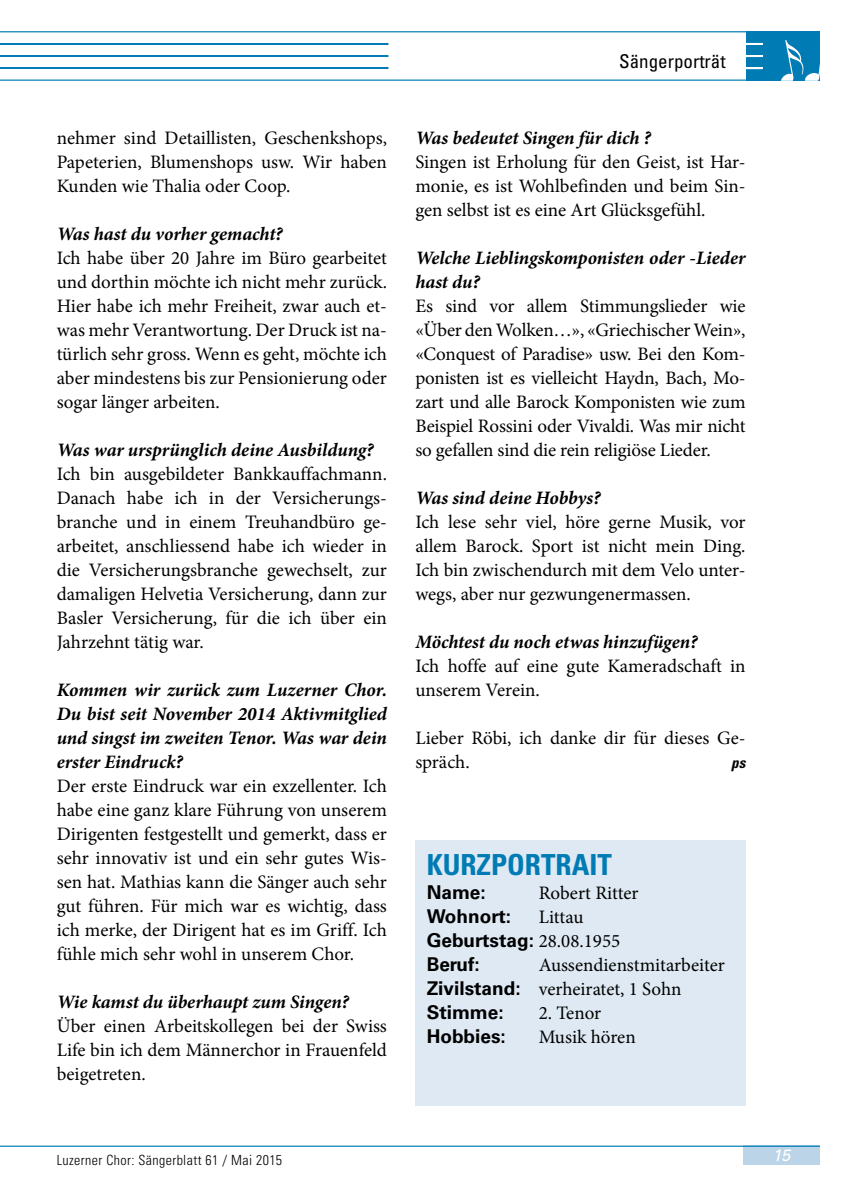
<style>
.page{position:relative;width:842px;height:1191px;background:#fff}
.page>*{position:absolute;margin:0;border:0;box-sizing:border-box;transform-origin:0 0}
.t1{font:700 condensed 29px "Univers";color:#007bb3}
.t2{font:19px/24px "Minion Pro";color:#000;text-align:justify}
.t3{font:italic 700 19px/24px "Minion Pro";letter-spacing:-.005em;color:#000;text-align:justify}
.t4{font:700 19px/24px "Univers CE";color:#000}
.t5{font:condensed 19px "Univers";color:#000}
.t6{font:italic 16.4px "Univers";color:#fff}
.t7{font:italic 700 condensed 15px "Univers";color:#000}
.t8{font:300 condensed 14px "Univers";letter-spacing:.03em;color:#000}
.s1{font-family:"Minion Pro";font-weight:400}
.s2{font-family:"Univers CE";font-weight:700}
</style>
<div class="page">
<hr style="left:0;top:80px;width:819px;height:1px;background:#007bb3">
<div style="left:746px;top:31px;width:73px;height:50px;background:#007bb3"></div>
<svg style="left:781px;top:40px;width:38px;height:41px"></svg>
<svg style="left:746px;top:43px;width:17px;height:2px"></svg>
<svg style="left:746px;top:55px;width:17px;height:2px"></svg>
<svg style="left:746px;top:67px;width:17px;height:2px"></svg>
<hr style="left:0;top:43px;width:388px;height:2px;background:#007bb3">
<hr style="left:0;top:31px;width:819px;height:1px;background:#007bb3">
<hr style="left:0;top:55px;width:388px;height:2px;background:#007bb3">
<hr style="left:0;top:67px;width:388px;height:2px;background:#007bb3">
<div style="left:415px;top:840px;width:331px;height:266px;background:#dee9f3"></div>
<div style="left:743px;top:1145px;width:76px;height:20px;background:#bbd4e7"></div>
<hr style="left:0;top:1145px;width:819px;height:1px;background:#007bb3">
<p class="t2" style="left:57px;top:126px;width:332px">nehmer sind Detaillisten, Geschenkshops, Papeterien, Blumenshops usw. Wir haben Kunden wie Thalia oder Coop.</p>
<p class="t3" style="left:57px;top:222px;width:227px">Was hast du vorher gemacht?</p>
<p class="t2" style="left:57px;top:246px;width:332px">Ich habe über 20 Jahre im Büro gearbeitet und dorthin möchte ich nicht mehr zurück.<br>Hier habe ich mehr Freiheit, zwar auch et&shy;was mehr Verantwortung. Der Druck ist na&shy;türlich sehr gross. Wenn es geht, möchte ich aber mindestens bis zur Pensionierung oder sogar länger arbeiten.</p>
<p class="t3" style="left:57px;top:438px;width:318px">Was war ursprünglich deine Ausbildung?</p>
<p class="t2" style="left:57px;top:462px;width:332px">Ich bin ausgebildeter Bankkauffachmann.<br>Danach habe ich in der Versicherungs&shy;branche und in einem Treuhandbüro ge&shy;arbeitet, anschliessend habe ich wieder in die Versicherungsbranche gewechselt, zur damaligen Helvetia Versicherung, dann zur Basler Versicherung, für die ich über ein Jahrzehnt tätig war.</p>
<p class="t3" style="left:57px;top:678px;width:332px">Kommen wir zurück zum Luzerner Chor.<br>Du bist seit November 2014 Aktivmitglied und singst im zweiten Tenor. Was war dein erster Eindruck?</p>
<p class="t2" style="left:57px;top:774px;width:332px">Der erste Eindruck war ein exzellenter. Ich habe eine ganz klare Führung von unserem Dirigenten festgestellt und gemerkt, dass er sehr innovativ ist und ein sehr gutes Wis&shy;sen hat. Mathias kann die Sänger auch sehr gut führen. Für mich war es wichtig, dass ich merke, der Dirigent hat es im Griff. Ich fühle mich sehr wohl in unserem Chor.</p>
<p class="t3" style="left:57px;top:990px;width:294px">Wie kamst du überhaupt zum Singen?</p>
<p class="t2" style="left:57px;top:1014px;width:332px">Über einen Arbeitskollegen bei der Swiss Life bin ich dem Männerchor in Frauenfeld beigetreten.</p>
<p class="t5" style="left:619px;top:50px;width:108px">Sängerporträt</p>
<p class="t3" style="left:415px;top:126px;width:237px">Was bedeutet Singen für dich ?</p>
<p class="t2" style="left:415px;top:150px;width:332px">Singen ist Erholung für den Geist, ist Har&shy;monie, es ist Wohlbefinden und beim Sin&shy;gen selbst ist es eine Art Glücksgefühl.</p>
<p class="t3" style="left:415px;top:245px;width:332px">Welche Lieblingskomponisten oder -Lieder hast du?</p>
<p class="t2" style="left:415px;top:294px;width:332px">Es sind vor allem Stimmungslieder wie «Über den Wolken…», «Griechischer Wein», «Conquest of Paradise» usw. Bei den Kom&shy;ponisten ist es vielleicht Haydn, Bach, Mo&shy;zart und alle Barock Komponisten wie zum Beispiel Rossini oder Vivaldi. Was mir nicht so gefallen sind die rein religiöse Lieder.</p>
<p class="t3" style="left:415px;top:485px;width:187px">Was sind deine Hobbys?</p>
<p class="t2" style="left:415px;top:510px;width:332px">Ich lese sehr viel, höre gerne Musik, vor allem Barock. Sport ist nicht mein Ding.<br>Ich bin zwischendurch mit dem Velo unter&shy;wegs, aber nur gezwungenermassen.</p>
<p class="t3" style="left:415px;top:629px;width:284px">Möchtest du noch etwas hinzufügen?</p>
<p class="t2" style="left:415px;top:654px;width:332px">Ich hoffe auf eine gute Kameradschaft in unserem Verein.</p>
<p class="t2" style="left:415px;top:726px;width:332px">Lieber Röbi, ich danke dir für dieses Ge&shy;spräch.</p>
<p class="t7" style="left:731px;top:753px;width:16px">ps</p>
<h1 class="t1" style="left:427px;top:846px;width:187px">KURZPORTRAIT</h1>
<p class="t4" style="left:427px;top:880px;width:61px">Name:</p>
<p class="t2" style="left:539px;top:880px;width:101px">Robert Ritter</p>
<p class="t4" style="left:427px;top:904px;width:86px">Wohnort:</p>
<p class="t2" style="left:539px;top:904px;width:46px">Littau</p>
<p class="t4" style="left:427px;top:928px;width:195px">Geburtstag: <span class="s1">28.08.1955<br></span>Beruf:</p>
<p class="t2" style="left:427px;top:952px;width:300px;text-indent:112px">Aussendienstmitarbeiter<br><span class="s2">Zivilstand:</span> verheiratet, 1 Sohn</p>
<p class="t4" style="left:427px;top:1000px;width:79px">Stimme:</p>
<p class="t2" style="left:539px;top:1000px;width:64px">2. Tenor</p>
<p class="t4" style="left:427px;top:1024px;width:81px">Hobbies:</p>
<p class="t2" style="left:539px;top:1024px;width:99px">Musik hören</p>
<p class="t8" style="left:57px;top:1151px;width:227px">Luzerner Chor: Sängerblatt 61 / Mai 2015</p>
<p class="t6" style="left:772px;top:1145px;width:20px">15</p>
</div>
